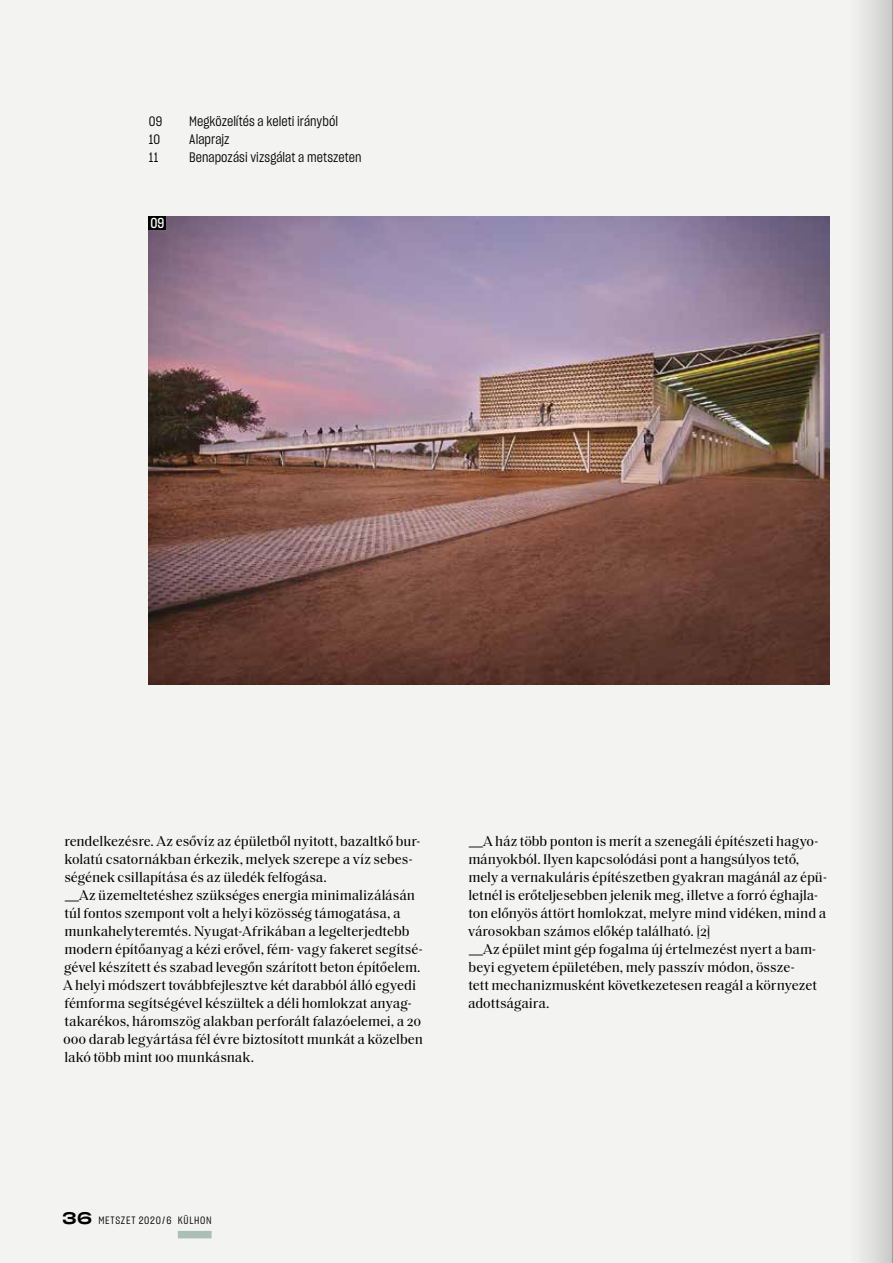
<style>
.page{position:relative;width:893px;height:1263px;background:#f3f4f1}
.page>*{position:absolute;margin:0;border:0;box-sizing:border-box;transform-origin:0 0}
.t1{font:14.25px/18px "Saol Text";letter-spacing:-.005em;color:#000}
.t2{font:14.25px "Sharp Grotesk Medium 15";color:#fff}
.t3{font:13.5px "Sharp Grotesk Book 15";letter-spacing:.005em;color:#000}
.t4{font:10.5px "Sharp Grotesk Book 15";letter-spacing:.065em;color:#000}
.s1{font-family:"Mid Century Sans"}
.s2{font-family:"Sharp Grotesk Medium 25";font-size:16.5px}
</style>
<div class="page">
<img style="left:149px;top:216px;width:680px;height:468px">
<div style="left:149px;top:216px;width:17px;height:14px;background:#000"></div>
<div style="left:178px;top:1231px;width:34px;height:7px;background:#acbfb6"></div>
<div style="left:850px;top:0;width:43px;height:1263px;background:linear-gradient(to right,#f4f5f2,#cacbc8)"></div>
<hr style="left:892px;top:0;width:1px;height:1263px;background:#929292">
<p class="t3" style="left:149px;top:112px;width:15px">09</p>
<p class="t3" style="left:189px;top:112px;width:150px">Megközelítés a keleti irányból</p>
<p class="t3" style="left:149px;top:130px;width:13px">10</p>
<p class="t3" style="left:189px;top:130px;width:42px">Alaprajz</p>
<p class="t3" style="left:149px;top:148px;width:11px">11</p>
<p class="t3" style="left:189px;top:148px;width:174px">Benapozási vizsgálat a metszeten</p>
<p class="t2" style="left:150px;top:213px;width:15px">09</p>
<p class="t1" style="left:63px;top:831px;width:361px">rendelkezésre. Az esővíz az épületből nyitott, bazaltkő bur&shy;kolatú csatornákban érkezik, melyek szerepe a víz sebes&shy;ségének csillapítása és az üledék felfogása.<br><span class="s1">—</span>Az üzemeltetéshez szükséges energia minimalizálásán túl fontos szempont volt a helyi közösség támogatása, a munkahelyteremtés. Nyugat-Afrikában a legelterjedtebb modern építőanyag a kézi erővel, fém- vagy fakeret segítsé&shy;gével készített és szabad levegőn szárított beton építőelem.<br>A helyi módszert továbbfejlesztve két darabból álló egyedi fémforma segítségével készültek a déli homlokzat anyag&shy;takarékos, háromszög alakban perforált falazóelemei, a 20<br>000 darab legyártása fél évre biztosított munkát a közelben lakó több mint 100 munkásnak.</p>
<p class="t1" style="left:468px;top:831px;width:361px"><span class="s1">—</span>A ház több ponton is merít a szenegáli építészeti hagyo&shy;mányokból. Ilyen kapcsolódási pont a hangsúlyos tető, mely a vernakuláris építészetben gyakran magánál az épü&shy;letnél is erőteljesebben jelenik meg, illetve a forró éghajla&shy;ton előnyös áttört homlokzat, melyre mind vidéken, mind a városokban számos előkép található. [2]<br><span class="s1">—</span>Az épület mint gép fogalma új értelmezést nyert a bam&shy;beyi egyetem épületében, mely passzív módon, össze-<br>tett mechanizmusként következetesen reagál a környezet adottságaira.</p>
<p class="t4" style="left:62px;top:1213px;width:151px"><span class="s2">36</span> METSZET 2020/6 KÜLHON</p>
</div>
